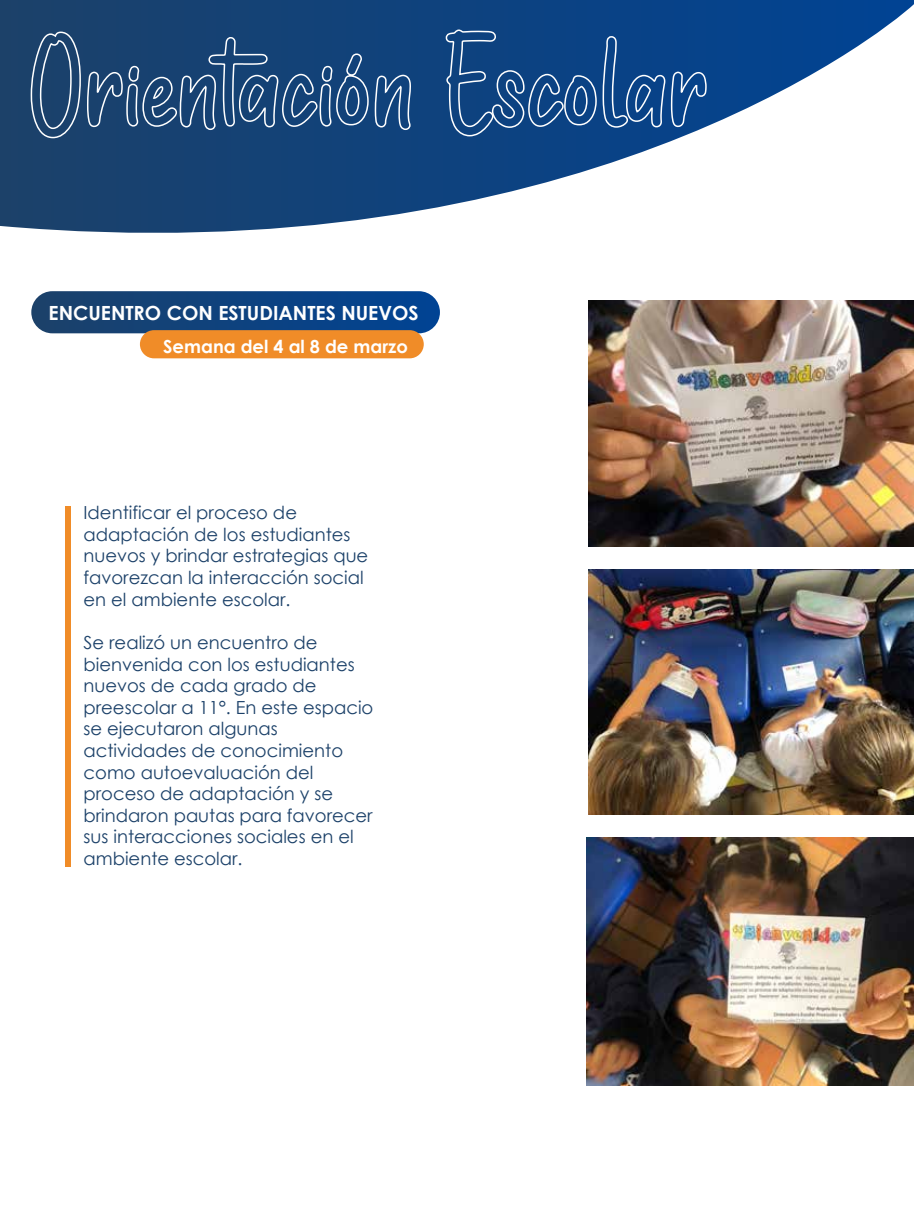
<style>
.page{position:relative;width:914px;height:1222px;background:#fff}
.page>*{position:absolute;margin:0;border:0;box-sizing:border-box;transform-origin:0 0}
.t1{font:700 19.5px "Century Gothic";color:#fff}
.t2{font:18px/21.6px "Century Gothic";color:#1c4169}
.t3{font:700 18px "Century Gothic";color:#fff}
</style>
<div class="page">
<div style="left:65px;top:506px;width:6px;height:359px;background:#f08c28"></div>
<div style="left:31px;top:291px;width:408px;height:42px;background:linear-gradient(to right,#1d4269,#004393);border-radius:21px"></div>
<div style="left:140px;top:330px;width:283px;height:28px;background:#f08c28;border-radius:14px"></div>
<svg style="left:0;top:0;width:913px;height:233px"></svg>
<svg style="left:30px;top:31px;width:381px;height:108px;background:#2a5380"></svg>
<svg style="left:444px;top:29px;width:263px;height:108px;background:#20538f"></svg>
<img style="left:588px;top:300px;width:325px;height:246px">
<img style="left:586px;top:837px;width:327px;height:248px">
<img style="left:588px;top:569px;width:325px;height:245px">
<p class="t1" style="left:49px;top:298px;width:371px">ENCUENTRO CON ESTUDIANTES NUEVOS</p>
<p class="t3" style="left:163px;top:332px;width:246px">Semana del 4 al 8 de marzo</p>
<p class="t2" style="left:83px;top:501px;width:286px">Identificar el proceso de adaptación de los estudiantes nuevos y brindar estrategias que favorezcan la interacción social en el ambiente escolar.</p>
<p class="t2" style="left:83px;top:631px;width:291px">Se realizó un encuentro de bienvenida con los estudiantes nuevos de cada grado de preescolar a 11°. En este espacio se ejecutaron algunas actividades de conocimiento como autoevaluación del proceso de adaptación y se brindaron pautas para favorecer sus interacciones sociales en el ambiente escolar.</p>
</div>
